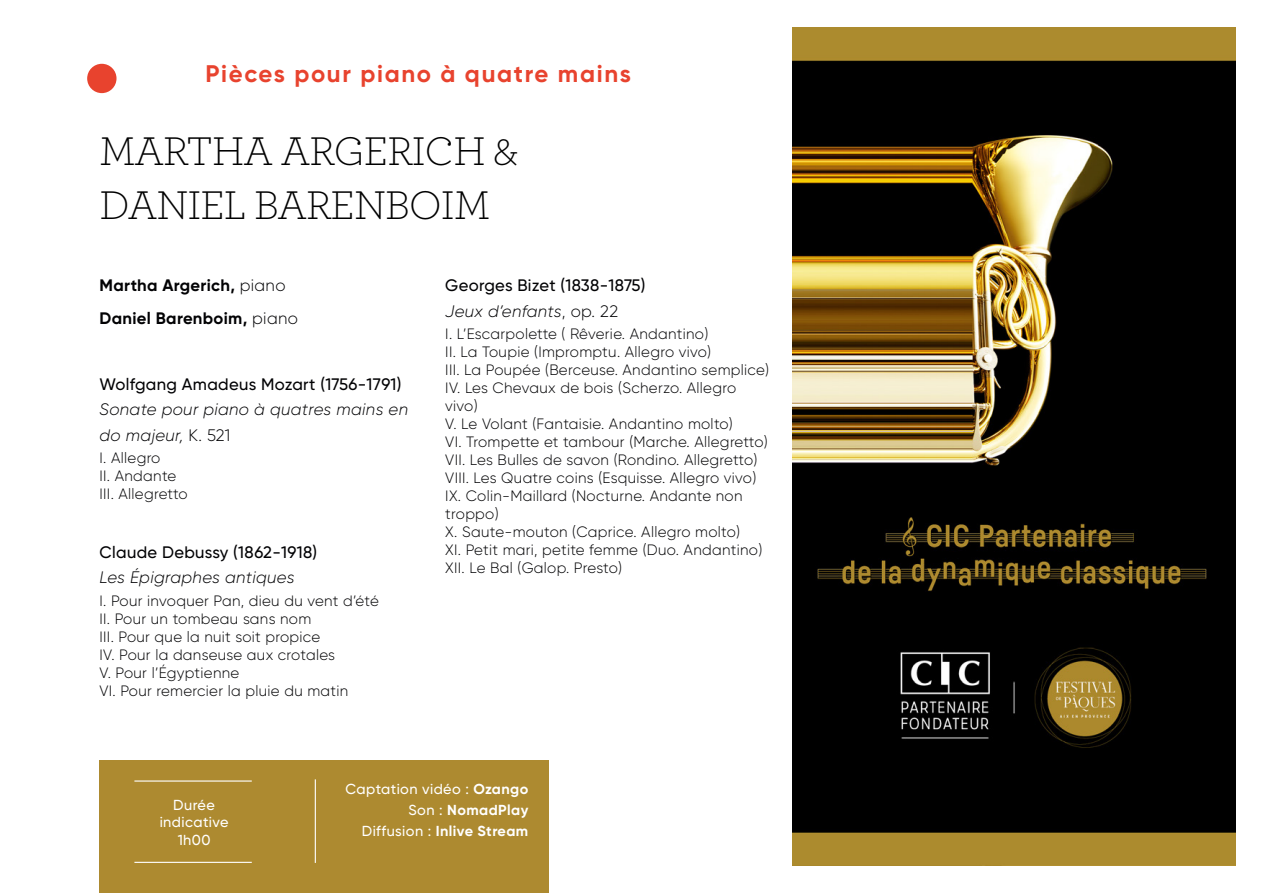
<style>
.page{position:relative;width:1263px;height:893px;background:#fff}
.page>*{position:absolute;margin:0;border:0;box-sizing:border-box;transform-origin:0 0}
.Titre_concert_noir{font:300 42px/54px "Archer";letter-spacing:-.02em;color:#000}
.Peitit_titre_rouge{font:700 24px "Gilroy";letter-spacing:.07em;color:#e8432e}
.Orchestre__Artiste{font:500 16.65px/25.5px "Gilroy";letter-spacing:.02em;color:#020204}
.Orchestre__Artiste-2{font:italic 300 16.65px/25.5px "Gilroy";letter-spacing:.02em;color:#020204}
.Orchestre__Artiste-3{font:700 16.65px "Gilroy";letter-spacing:.02em;color:#020204}
.Orchestre__Artiste-4{font:300 15px/18px "Gilroy";letter-spacing:.02em;color:#020204}
.Légende_logos{font:700 14.55px "Gilroy";letter-spacing:.03em;color:#fff}
.Légende_logos-2{font:500 14.55px "Gilroy";letter-spacing:.03em;color:#fff}
.Texte_durée{font:500 14.55px/17.4px "Gilroy";letter-spacing:.03em;color:#fff;text-align:center}
.s1{font-weight:300}
.s2{font-weight:500;font-style:normal}
.s3{font-style:normal}
.s4{font-weight:300;font-style:italic}
.s5{font-weight:700}
.s6{font-weight:500}
</style>
<div class="page">
<div style="left:87px;top:64px;width:30px;height:29px;background:#e8432e;border-radius:50%"></div>
<img style="left:792px;top:28px;width:443px;height:837px">
<div style="left:100px;top:760px;width:449px;height:133px;background:#ad8a30"></div>
<hr style="left:134px;top:862px;width:118px;height:1px;background:#fff">
<hr style="left:134px;top:780px;width:118px;height:2px;background:#fff">
<hr style="left:315px;top:779px;width:1px;height:84px;background:#fff">
<p class="Peitit_titre_rouge" style="left:205px;top:59px;width:427px">Pièces pour piano à quatre mains</p>
<p class="Titre_concert_noir" style="left:100px;top:123px;width:420px">MARTHA ARGERICH &amp;<br>DANIEL BARENBOIM</p>
<p class="Orchestre__Artiste-3" style="left:100px;top:275px;width:187px">Martha Argerich, <span class="s1">piano</span></p>
<p class="Orchestre__Artiste-3" style="left:100px;top:308px;width:200px">Daniel Barenboim, <span class="s1">piano</span></p>
<p class="Orchestre__Artiste-2" style="left:100px;top:371px;width:310px"><span class="s2">Wolfgang Amadeus Mozart (1756-1791)<br></span>Sonate pour piano à quatres mains en do majeur, <span class="s3">K. 521</span></p>
<p class="Orchestre__Artiste-4" style="left:100px;top:449px;width:90px">I. Allegro<br>II. Andante<br>III. Allegretto</p>
<p class="Orchestre__Artiste" style="left:100px;top:539px;width:219px">Claude Debussy (1862-1918)<br><span class="s4">Les Épigraphes antiques</span></p>
<p class="Orchestre__Artiste-4" style="left:100px;top:591px;width:281px">I. Pour invoquer Pan, dieu du vent d’été<br>II. Pour un tombeau sans nom<br>III. Pour que la nuit soit propice<br>IV. Pour la danseuse aux crotales<br>V. Pour l’Égyptienne<br>VI. Pour remercier la pluie du matin</p>
<p class="Orchestre__Artiste" style="left:445px;top:272px;width:202px">Georges Bizet (1838-1875)<br><span class="s4">Jeux d’enfants</span><span class="s1">, op. 22</span></p>
<p class="Orchestre__Artiste-4" style="left:445px;top:325px;width:325px">I. L’Escarpolette ( Rêverie. Andantino)<br>II. La Toupie (Impromptu. Allegro vivo)<br>III. La Poupée (Berceuse. Andantino semplice)<br>IV. Les Chevaux de bois (Scherzo. Allegro vivo)<br>V. Le Volant (Fantaisie. Andantino molto)<br>VI. Trompette et tambour (Marche. Allegretto)<br>VII. Les Bulles de savon (Rondino. Allegretto)<br>VIII. Les Quatre coins (Esquisse. Allegro vivo)<br>IX. Colin-Maillard (Nocturne. Andante non troppo)<br>X. Saute-mouton (Caprice. Allegro molto)<br>XI. Petit mari, petite femme (Duo. Andantino)<br>XII. Le Bal (Galop. Presto)</p>
<p class="Texte_durée" style="left:160px;top:796px;width:70px">Durée indicative</p>
<p class="Texte_durée" style="left:178px;top:831px;width:34px">1h00</p>
<p class="Légende_logos-2" style="left:346px;top:780px;width:184px">Captation vidéo : <span class="s5">Ozango</span></p>
<p class="Légende_logos" style="left:408px;top:801px;width:121px"><span class="s6">Son :</span> NomadPlay</p>
<p class="Légende_logos" style="left:362px;top:822px;width:168px"><span class="s6">Diffusion :</span> Inlive Stream</p>
</div>
